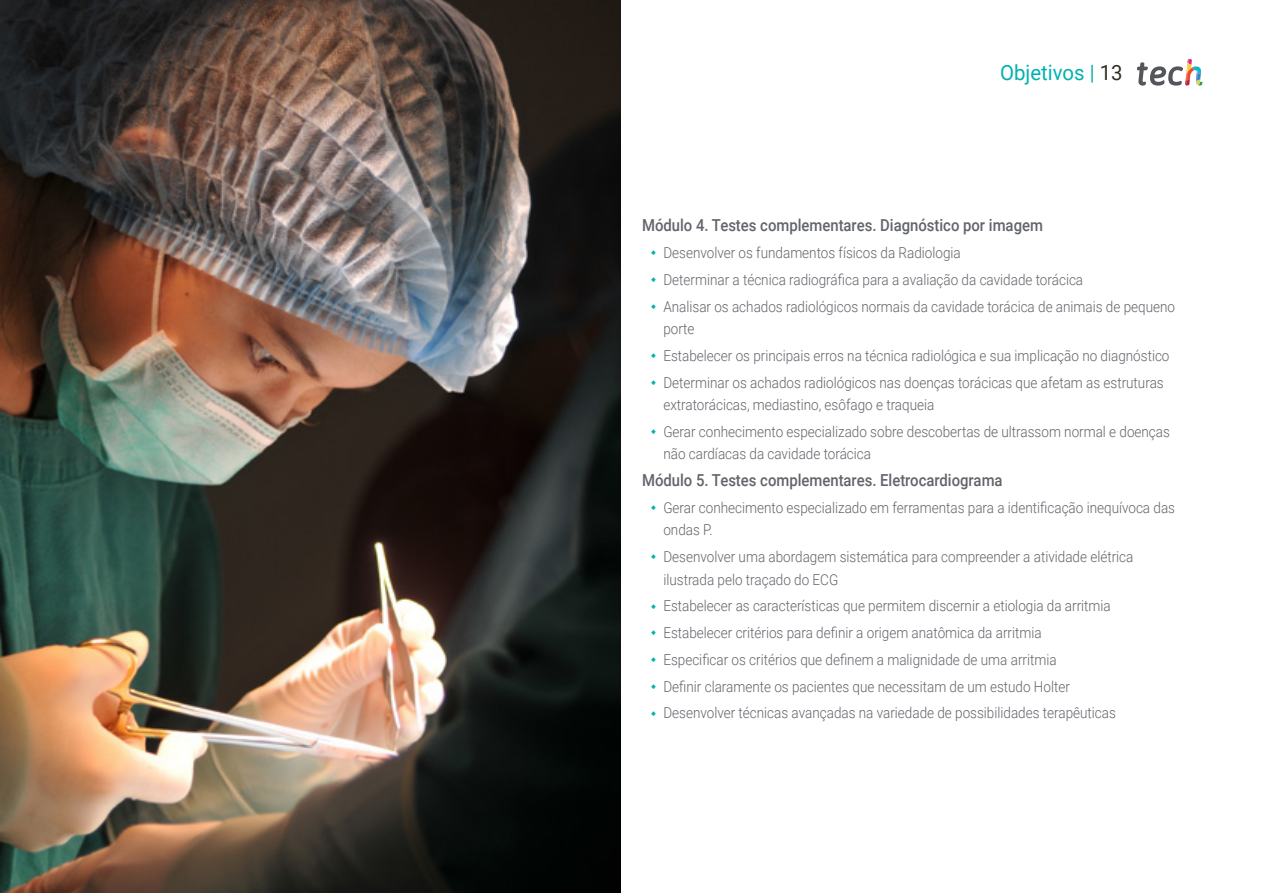
<style>
.page{position:relative;width:1263px;height:893px;background:#fff}
.page>*{position:absolute;margin:0;border:0;box-sizing:border-box;transform-origin:0 0}
.t1{font:21px "Roboto";color:#00b2af}
.t2{font:500 16.5px "Roboto";color:#61646a;scale:.9 1}
.t3{font:300 15px/26.7px "Roboto";color:#61646a;scale:.9 1}
.s1{color:#312e20}
</style>
<div class="page">
<img style="left:0;top:0;width:621px;height:893px">
<svg style="left:1137px;top:59px;width:65px;height:27px"></svg>
<h1 class="t1" style="left:1000px;top:57px;width:124px">Objetivos | <span class="s1">13</span></h1>
<p class="t2" style="left:642px;top:214px;width:447px">Módulo 4. Testes complementares. Diagnóstico por imagem</p>
<p class="t3" style="left:663px;top:239px;width:570px">Desenvolver os fundamentos físicos da Radiologia<br>Determinar a técnica radiográfica para a avaliação da cavidade torácica<br>Analisar os achados radiológicos normais da cavidade torácica de animais de pequeno</p>
<p class="t3" style="left:663px;top:315px;width:564px">porte<br>Estabelecer os principais erros na técnica radiológica e sua implicação no diagnóstico<br>Determinar os achados radiológicos nas doenças torácicas que afetam as estruturas</p>
<p class="t3" style="left:663px;top:391px;width:564px">extratorácicas, mediastino, esôfago e traqueia<br>Gerar conhecimento especializado sobre descobertas de ultrassom normal e doenças</p>
<p class="t3" style="left:663px;top:440px;width:232px">não cardíacas da cavidade torácica</p>
<p class="t2" style="left:642px;top:469px;width:402px">Módulo 5. Testes complementares. Eletrocardiograma</p>
<p class="t3" style="left:663px;top:496px;width:570px;line-height:22.5px">Gerar conhecimento especializado em ferramentas para a identificação inequívoca das ondas P.</p>
<p class="t3" style="left:663px;top:545px;width:524px;line-height:22.5px">Desenvolver uma abordagem sistemática para compreender a atividade elétrica ilustrada pelo traçado do ECG</p>
<p class="t3" style="left:663px;top:592px;width:504px">Estabelecer as características que permitem discernir a etiologia da arritmia Estabelecer critérios para definir a origem anatômica da arritmia<br>Especificar os critérios que definem a malignidade de uma arritmia<br>Definir claramente os pacientes que necessitam de um estudo Holter Desenvolver técnicas avançadas na variedade de possibilidades terapêuticas</p>
</div>
